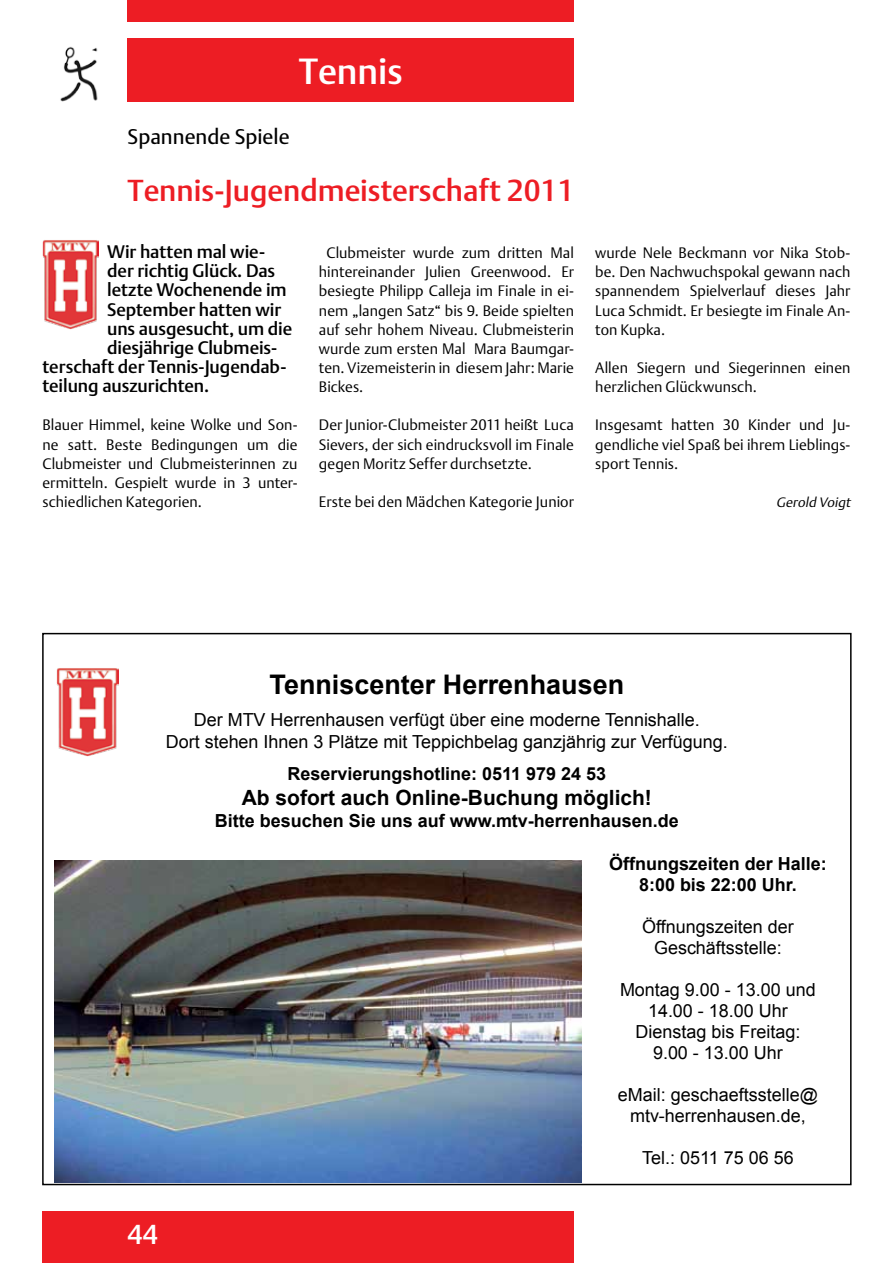
<style>
.page{position:relative;width:893px;height:1263px;background:#fff}
.page>*{position:absolute;margin:0;border:0;box-sizing:border-box;transform-origin:0 0}
.t1{font:36px "DTL Argo T Medium";color:#fff}
.t2{font:30px "DTL Argo T Medium";color:#ed1d24}
.t3{font:700 27px "Arial";color:#000}
.t4{font:27px "DTL Argo T Medium";color:#fff}
.t5{font:700 21px "Arial";color:#000}
.t6{font:21px "DTL Argo T";color:#000}
.t7{font:18px/21px "Arial";color:#000;text-align:center}
.t8{font:18px "DTL Argo T Medium";letter-spacing:-.005em;color:#000}
.t9{font:700 18px/21.6px "Arial";color:#000;text-align:center}
.t10{font:15px/19.2px "DTL Argo T Light";color:#000;text-align:justify}
.t11{font:italic 13.5px "DTL Argo T Light";color:#000}
</style>
<div class="page">
<div style="left:128px;top:0;width:446px;height:21px;background:#ed1d24"></div>
<div style="left:128px;top:38px;width:446px;height:64px;background:#ed1d24"></div>
<div style="left:43px;top:1212px;width:531px;height:51px;background:#ed1d24"></div>
<img style="left:56px;top:668px;width:62px;height:88px">
<img style="left:54px;top:860px;width:528px;height:322px">
<img style="left:60px;top:46px;width:38px;height:56px">
<img style="left:43px;top:240px;width:56px;height:90px">
<h1 class="t1" style="left:299px;top:50px;width:106px">Tennis</h1>
<h3 class="t6" style="left:128px;top:124px;width:164px">Spannende Spiele</h3>
<h2 class="t2" style="left:128px;top:172px;width:448px">Tennis-Jugendmeisterschaft 2011</h2>
<p class="t8" style="left:107px;top:241px;width:159px">Wir hatten mal wie-</p>
<p class="t8" style="left:107px;top:260px;width:170px">der richtig Glück. Das</p>
<p class="t8" style="left:107px;top:279px;width:181px">letzte Wochenende im</p>
<p class="t8" style="left:107px;top:298px;width:176px">September hatten wir</p>
<p class="t8" style="left:107px;top:318px;width:187px">uns ausgesucht, um die</p>
<p class="t8" style="left:107px;top:337px;width:172px">diesjährige Clubmeis-</p>
<p class="t8" style="left:43px;top:356px;width:245px">terschaft der Tennis-Jugendab-</p>
<p class="t8" style="left:43px;top:375px;width:168px">teilung auszurichten.</p>
<p class="t10" style="left:43px;top:415px;width:257px">Blauer Himmel, keine Wolke und Son&shy;ne satt. Beste Bedingungen um die Clubmeister und Clubmeisterinnen zu ermitteln. Gespielt wurde in 3 unter&shy;schiedlichen Kategorien.</p>
<p class="t10" style="left:319px;top:243px;width:257px;text-indent:8px">Clubmeister wurde zum dritten Mal hintereinander Julien Greenwood. Er besiegte Philipp Calleja im Finale in ei&shy;nem „langen Satz“ bis 9. Beide spielten auf sehr hohem Niveau. Clubmeisterin wurde zum ersten Mal Mara Baumgar&shy;ten. Vizemeisterin in diesem Jahr: Marie Bickes.</p>
<p class="t10" style="left:319px;top:415px;width:257px">Der Junior-Clubmeister 2011 heißt Luca Sievers, der sich eindrucksvoll im Finale gegen Moritz Seffer durchsetzte.</p>
<p class="t10" style="left:319px;top:492px;width:257px">Erste bei den Mädchen Kategorie Junior</p>
<p class="t10" style="left:595px;top:243px;width:257px">wurde Nele Beckmann vor Nika Stob&shy;be. Den Nachwuchspokal gewann nach spannendem Spielverlauf dieses Jahr Luca Schmidt. Er besiegte im Finale An&shy;ton Kupka.</p>
<p class="t10" style="left:595px;top:358px;width:257px">Allen Siegern und Siegerinnen einen herzlichen Glückwunsch.</p>
<p class="t10" style="left:595px;top:415px;width:257px">Insgesamt hatten 30 Kinder und Ju&shy;gendliche viel Spaß bei ihrem Lieblings&shy;sport Tennis.</p>
<p class="t11" style="left:776px;top:494px;width:79px">Gerold Voigt</p>
<h3 class="t3" style="left:270px;top:666px;width:356px">Tenniscenter Herrenhausen</h3>
<p class="t7" style="left:166px;top:709px;width:564px;line-height:21.6px">Der MTV Herrenhausen verfügt über eine moderne Tennishalle.<br>Dort stehen Ihnen 3 Plätze mit Teppichbelag ganzjährig zur Verfügung.</p>
<p class="t9" style="left:287px;top:763px;width:320px">Reservierungshotline: 0511 979 24 53</p>
<h3 class="t5" style="left:242px;top:784px;width:412px">Ab sofort auch Online-Buchung möglich!</h3>
<p class="t9" style="left:215px;top:810px;width:465px">Bitte besuchen Sie uns auf www.mtv-herrenhausen.de</p>
<p class="t9" style="left:609px;top:853px;width:219px">Öffnungszeiten der Halle:<br>8:00 bis 22:00 Uhr.</p>
<p class="t7" style="left:642px;top:916px;width:153px">Öffnungszeiten der<br>Geschäftsstelle:</p>
<p class="t7" style="left:620px;top:979px;width:197px">Montag 9.00 - 13.00 und<br>14.00 - 18.00 Uhr<br>Dienstag bis Freitag:<br>9.00 - 13.00 Uhr</p>
<p class="t7" style="left:618px;top:1084px;width:202px">eMail: geschaeftsstelle@ mtv-herrenhausen.de,</p>
<p class="t7" style="left:642px;top:1147px;width:153px">Tel.: 0511 75 06 56</p>
<h3 class="t4" style="left:128px;top:1218px;width:32px">44</h3>
</div>
